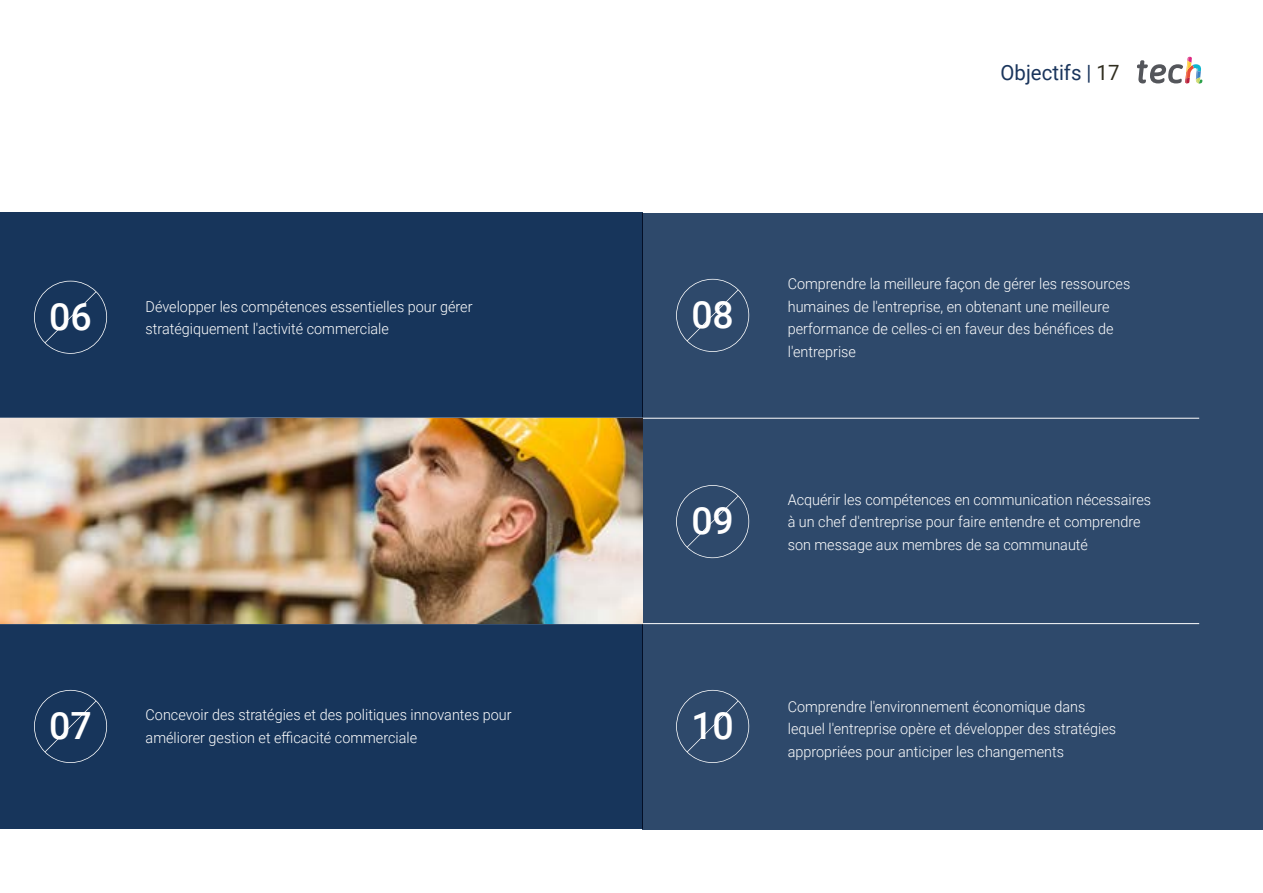
<style>
.page{position:relative;width:1263px;height:893px;background:#fff}
.page>*{position:absolute;margin:0;border:0;box-sizing:border-box;transform-origin:0 0}
.t1{font:500 37.5px "Roboto";color:#fff}
.t2{font:21px "Roboto";color:#1a355c}
.t3{font:300 15px/22.5px "Roboto";color:#fff;scale:.96 1}
.s1{color:#312e20}
</style>
<div class="page">
<svg style="left:1137px;top:57px;width:65px;height:27px"></svg>
<div style="left:0;top:213px;width:642px;height:616px;background:#17355b"></div>
<div style="left:642px;top:213px;width:621px;height:617px;background:#2e496b"></div>
<svg style="left:34px;top:281px;width:73px;height:73px"></svg>
<svg style="left:676px;top:279px;width:73px;height:73px"></svg>
<svg style="left:676px;top:485px;width:73px;height:73px"></svg>
<svg style="left:34px;top:690px;width:73px;height:73px"></svg>
<svg style="left:676px;top:690px;width:73px;height:73px"></svg>
<hr style="left:0;top:418px;width:1199px;height:1px;background:#fff">
<hr style="left:0;top:623px;width:1199px;height:1px;background:#fff">
<img style="left:0;top:418px;width:642px;height:205px">
<h2 class="t2" style="left:1000px;top:57px;width:120px">Objectifs | <span class="s1">17</span></h2>
<p class="t3" style="left:146px;top:294px;width:342px">Développer les compétences essentielles pour gérer stratégiquement l'activité commerciale</p>
<h1 class="t1" style="left:49px;top:290px;width:44px">06</h1>
<h1 class="t1" style="left:691px;top:288px;width:44px">08</h1>
<h1 class="t1" style="left:691px;top:495px;width:44px">09</h1>
<p class="t3" style="left:788px;top:272px;width:358px">Comprendre la meilleure façon de gérer les ressources humaines de l'entreprise, en obtenant une meilleure performance de celles-ci en faveur des bénéfices de l'entreprise</p>
<p class="t3" style="left:788px;top:488px;width:380px">Acquérir les compétences en communication nécessaires à un chef d'entreprise pour faire entendre et comprendre son message aux membres de sa communauté</p>
<p class="t3" style="left:146px;top:703px;width:383px">Concevoir des stratégies et des politiques innovantes pour améliorer gestion et efficacité commerciale</p>
<p class="t3" style="left:788px;top:695px;width:343px">Comprendre l'environnement économique dans lequel l'entreprise opère et développer des stratégies appropriées pour anticiper les changements</p>
<h1 class="t1" style="left:49px;top:699px;width:44px">07</h1>
<h1 class="t1" style="left:691px;top:699px;width:44px">10</h1>
</div>
